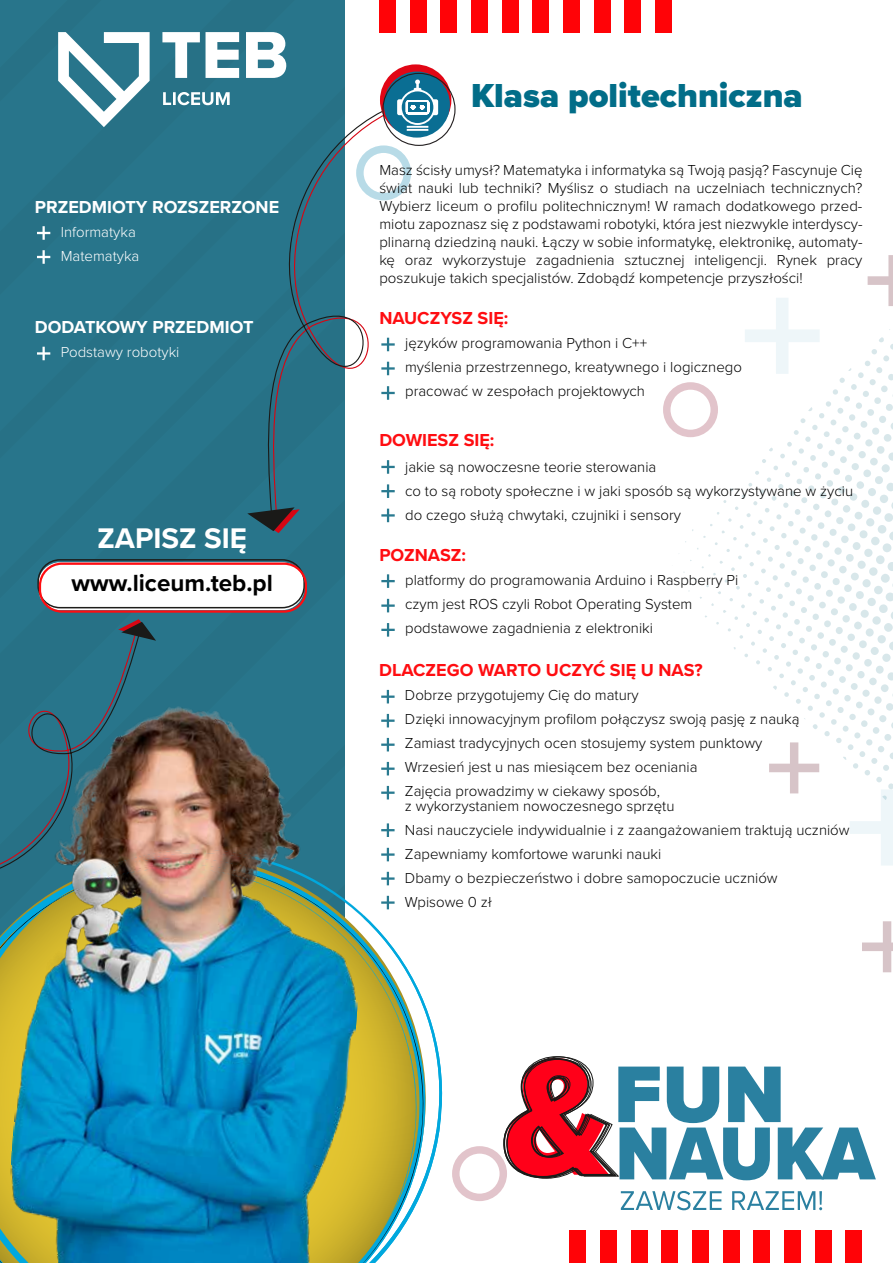
<style>
.page{position:relative;width:893px;height:1263px;background:#fff}
.page>*{position:absolute;margin:0;border:0;box-sizing:border-box;transform-origin:0 0}
.t1{font:900 34.5px "Proxima Nova";color:#016d88}
.t2{font:700 29.4px "Proxima Nova";color:#fff}
.t3{font:700 24.15px "Proxima Nova";color:#000}
.t4{font:700 18px "Proxima Nova";color:#ff0d11}
.t5{font:700 18px "Proxima Nova";color:#fff}
.t6{font:300 15px/24px "Proxima Nova";color:#000}
.t7{font:300 15px/24px "Proxima Nova";color:#fff}
</style>
<div class="page">
<div style="left:231px;top:0;width:96px;height:703px;background:#28758b"></div>
<div style="left:0;top:0;width:231px;height:703px;background:#28758b"></div>
<img style="left:156px;top:703px;width:189px;height:138px">
<svg style="left:156px;top:841px;width:287px;height:312px"></svg>
<svg style="left:0;top:863px;width:429px;height:400px;background:#4f9b9f"></svg>
<div style="left:655px;top:0;width:16px;height:33px;background:#ff0307"></div>
<div style="left:625px;top:0;width:16px;height:33px;background:#ff0307"></div>
<div style="left:594px;top:0;width:16px;height:33px;background:#ff0307"></div>
<div style="left:563px;top:0;width:16px;height:33px;background:#ff0307"></div>
<div style="left:533px;top:0;width:16px;height:33px;background:#ff0307"></div>
<div style="left:502px;top:0;width:16px;height:33px;background:#ff0307"></div>
<div style="left:471px;top:0;width:16px;height:33px;background:#ff0307"></div>
<div style="left:441px;top:0;width:16px;height:33px;background:#ff0307"></div>
<div style="left:410px;top:0;width:16px;height:33px;background:#ff0307"></div>
<div style="left:379px;top:0;width:16px;height:33px;background:#ff0307"></div>
<div style="left:663px;top:382px;width:55px;height:55px;border:8px solid #9a2e45;border-radius:50%"></div>
<svg style="left:862px;top:921px;width:31px;height:51px"></svg>
<div style="left:452px;top:1146px;width:55px;height:55px;border:8px solid #9a2e45;border-radius:50%"></div>
<svg style="left:672px;top:255px;width:221px;height:610px"></svg>
<div style="left:846px;top:1230px;width:16px;height:33px;background:#ff0307"></div>
<div style="left:815px;top:1230px;width:16px;height:33px;background:#ff0307"></div>
<div style="left:785px;top:1230px;width:16px;height:33px;background:#ff0307"></div>
<div style="left:754px;top:1230px;width:16px;height:33px;background:#ff0307"></div>
<div style="left:723px;top:1230px;width:16px;height:33px;background:#ff0307"></div>
<div style="left:693px;top:1230px;width:16px;height:33px;background:#ff0307"></div>
<div style="left:662px;top:1230px;width:16px;height:33px;background:#ff0307"></div>
<div style="left:631px;top:1230px;width:16px;height:33px;background:#ff0307"></div>
<div style="left:600px;top:1230px;width:16px;height:33px;background:#ff0307"></div>
<div style="left:570px;top:1230px;width:16px;height:33px;background:#ff0307"></div>
<svg style="left:381px;top:516px;width:14px;height:6px"></svg>
<svg style="left:381px;top:574px;width:14px;height:14px"></svg>
<svg style="left:381px;top:599px;width:14px;height:13px"></svg>
<svg style="left:381px;top:623px;width:14px;height:14px"></svg>
<svg style="left:381px;top:690px;width:14px;height:13px"></svg>
<svg style="left:381px;top:714px;width:14px;height:13px"></svg>
<svg style="left:381px;top:738px;width:14px;height:13px"></svg>
<svg style="left:381px;top:762px;width:14px;height:13px"></svg>
<svg style="left:381px;top:786px;width:14px;height:13px"></svg>
<svg style="left:381px;top:823px;width:14px;height:14px"></svg>
<svg style="left:381px;top:848px;width:14px;height:13px"></svg>
<svg style="left:381px;top:872px;width:14px;height:13px"></svg>
<svg style="left:381px;top:896px;width:14px;height:13px"></svg>
<svg style="left:37px;top:226px;width:13px;height:14px"></svg>
<svg style="left:37px;top:250px;width:13px;height:14px"></svg>
<svg style="left:37px;top:347px;width:13px;height:13px"></svg>
<img style="left:0;top:619px;width:156px;height:296px">
<div style="left:38px;top:562px;width:266px;height:48px;background:#fff;border-radius:22px"></div>
<div style="left:38px;top:559px;width:267px;height:49px;border:2px solid #1d1d1b;border-radius:22px"></div>
<div style="left:39px;top:563px;width:268px;height:49px;border:2px solid #ff0d11;border-radius:22px"></div>
<svg style="left:257px;top:65px;width:154px;height:449px"></svg>
<svg style="left:247px;top:507px;width:53px;height:26px"></svg>
<svg style="left:162px;top:32px;width:38px;height:46px"></svg>
<svg style="left:206px;top:32px;width:33px;height:46px"></svg>
<svg style="left:246px;top:32px;width:40px;height:46px"></svg>
<svg style="left:58px;top:32px;width:92px;height:95px"></svg>
<svg style="left:163px;top:92px;width:67px;height:13px"></svg>
<svg style="left:380px;top:64px;width:76px;height:82px"></svg>
<svg style="left:621px;top:1191px;width:101px;height:19px"></svg>
<svg style="left:732px;top:1191px;width:90px;height:19px"></svg>
<svg style="left:502px;top:1056px;width:374px;height:124px"></svg>
<p class="t5" style="left:35px;top:193px;width:246px">PRZEDMIOTY ROZSZERZONE</p>
<p class="t7" style="left:61px;top:219px;width:80px">Informatyka<br>Matematyka</p>
<p class="t5" style="left:35px;top:314px;width:220px">DODATKOWY PRZEDMIOT</p>
<p class="t7" style="left:61px;top:339px;width:120px">Podstawy robotyki</p>
<h2 class="t2" style="left:97px;top:517px;width:151px">ZAPISZ SIĘ</h2>
<h3 class="t3" style="left:72px;top:565px;width:203px">www.liceum.teb.pl</h3>
<h1 class="t1" style="left:471px;top:70px;width:333px">Klasa politechniczna</h1>
<p class="t6" style="left:379px;top:160px;width:485px;line-height:18px;text-align:justify">Masz ścisły umysł? Matematyka i informatyka są Twoją pasją? Fascynuje Cię świat nauki lub techniki? Myślisz o studiach na uczelniach technicznych?<br>Wybierz liceum o profilu politechnicznym! W ramach dodatkowego przed&shy;miotu zapoznasz się z podstawami robotyki, która jest niezwykle interdyscy&shy;plinarną dziedziną nauki. Łączy w sobie informatykę, elektronikę, automaty&shy;kę oraz wykorzystuje zagadnienia sztucznej inteligencji. Rynek pracy poszukuje takich specjalistów. Zdobądź kompetencje przyszłości!</p>
<p class="t4" style="left:379px;top:305px;width:131px">NAUCZYSZ SIĘ:</p>
<p class="t6" style="left:405px;top:330px;width:338px">języków programowania Python i C++<br>myślenia przestrzennego, kreatywnego i logicznego pracować w zespołach projektowych</p>
<p class="t4" style="left:379px;top:427px;width:117px">DOWIESZ SIĘ:</p>
<p class="t6" style="left:405px;top:454px;width:450px">jakie są nowoczesne teorie sterowania<br>co to są roboty społeczne i w jaki sposób są wykorzystywane w życiu do czego służą chwytaki, czujniki i sensory</p>
<p class="t4" style="left:379px;top:541px;width:88px">POZNASZ:</p>
<p class="t6" style="left:405px;top:567px;width:335px">platformy do programowania Arduino i Raspberry Pi czym jest ROS czyli Robot Operating System podstawowe zagadnienia z elektroniki</p>
<p class="t4" style="left:379px;top:657px;width:325px">DLACZEGO WARTO UCZYĆ SIĘ U NAS?</p>
<p class="t6" style="left:405px;top:683px;width:396px">Dobrze przygotujemy Cię do matury<br>Dzięki innowacyjnym profilom połączysz swoją pasję z nauką Zamiast tradycyjnych ocen stosujemy system punktowy Wrzesień jest u nas miesiącem bez oceniania<br>Zajęcia prowadzimy w ciekawy sposób,</p>
<p class="t6" style="left:405px;top:794px;width:446px">z wykorzystaniem nowoczesnego sprzętu<br>Nasi nauczyciele indywidualnie i z zaangażowaniem traktują uczniów Zapewniamy komfortowe warunki nauki<br>Dbamy o bezpieczeństwo i dobre samopoczucie uczniów<br>Wpisowe 0 zł</p>
</div>
